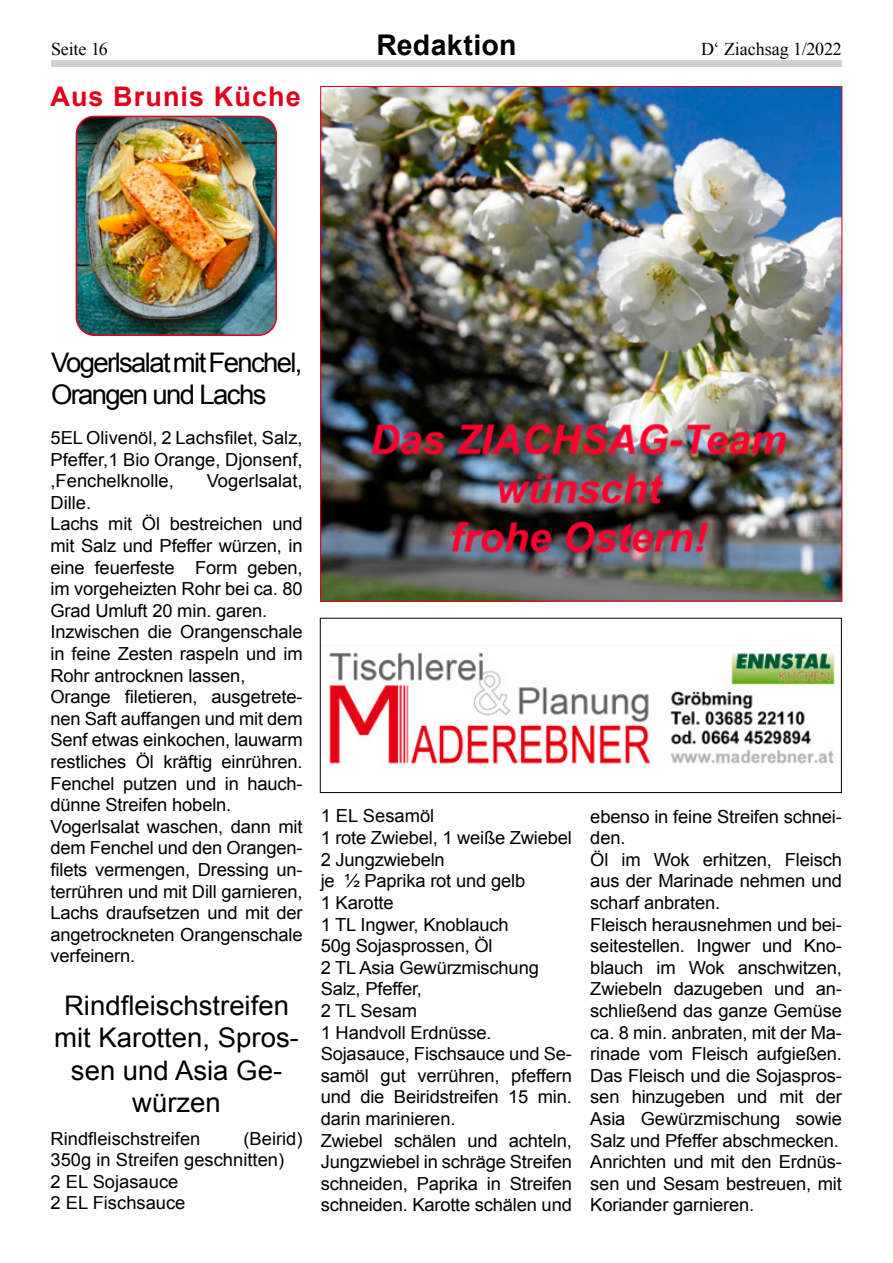
<style>
.page{position:relative;width:893px;height:1263px;background:#fff}
.page>*{position:absolute;margin:0;border:0;box-sizing:border-box;transform-origin:0 0}
.t1{font:700 28.5px "Arial";letter-spacing:.01em;color:#000}
.t2{font:27px/32.4px "Arial";color:#000;text-align:center}
.t3{font:27px/32.4px "Arial";letter-spacing:-.06em;color:#000}
.t4{font:700 27px "Arial";letter-spacing:.04em;color:#e0011e}
.t5{font:18px/21.6px "Arial";letter-spacing:-.01em;color:#000}
.t6{font:18px "Times New Roman";letter-spacing:-.01em;color:#000}
</style>
<div class="page">
<div style="left:51px;top:61px;width:791px;height:6px;background:#cfd0d0"></div>
<img style="left:76px;top:116px;width:200px;height:219px">
<div style="left:76px;top:116px;width:201px;height:220px;border:2px solid #e0011e;border-radius:18px"></div>
<img style="left:322px;top:88px;width:518px;height:511px">
<img style="left:329px;top:652px;width:506px;height:112px">
<div style="left:320px;top:618px;width:522px;height:175px;border:1px solid #000"></div>
<p class="t6" style="left:51px;top:37px;width:58px">Seite 16</p>
<h1 class="t1" style="left:376px;top:26px;width:142px">Redaktion</h1>
<p class="t6" style="left:701px;top:37px;width:142px">D‘ Ziachsag 1/2022</p>
<h2 class="t4" style="left:50px;top:79px;width:252px">Aus Brunis Küche</h2>
<h2 class="t3" style="left:51px;top:346px;width:253px">Vogerlsalat mit Fenchel,<br>Orangen und Lachs</h2>
<p class="t5" style="left:50px;top:427px;width:254px;text-align:justify">5EL Olivenöl, 2 Lachsfilet, Salz, Pfeffer,1 Bio Orange, Djonsenf, ,Fenchelknolle,</p>
<p class="t5" style="left:207px;top:470px;width:97px">Vogerlsalat,</p>
<p class="t5" style="left:50px;top:492px;width:254px">Dille.<br>Lachs mit Öl bestreichen und mit Salz und Pfeffer würzen, in eine feuerfeste Form geben, im vorgeheizten Rohr bei ca. 80<br>Grad Umluft 20 min. garen.<br>Inzwischen die Orangenschale in feine Zesten raspeln und im<br>Rohr antrocknen lassen,<br>Orange filetieren, ausgetrete&shy;nen Saft auffangen und mit dem<br>Senf etwas einkochen, lauwarm restliches Öl kräftig einrühren.<br>Fenchel putzen und in hauch&shy;dünne Streifen hobeln.<br>Vogerlsalat waschen, dann mit dem Fenchel und den Orangen&shy;filets vermengen, Dressing un&shy;terrühren und mit Dill garnieren,<br>Lachs draufsetzen und mit der angetrockneten Orangenschale verfeinern.</p>
<h2 class="t2" style="left:54px;top:989px;width:246px">Rindfleischstreifen mit Karotten, Spros&shy;sen und Asia Ge&shy;würzen</h2>
<p class="t5" style="left:50px;top:1128px;width:254px;text-indent:193px">(Beirid)<br>350g in Streifen geschnitten)<br>2 EL Sojasauce<br>2 EL Fischsauce</p>
<p class="t5" style="left:50px;top:1128px;width:151px">Rindfleischstreifen</p>
<p class="t5" style="left:321px;top:805px;width:253px">1 EL Sesamöl<br>1 rote Zwiebel, 1 weiße Zwiebel<br>2 Jungzwiebeln<br>je ½ Paprika rot und gelb<br>1 Karotte<br>1 TL Ingwer, Knoblauch<br>50g Sojasprossen, Öl<br>2 TL Asia Gewürzmischung<br>Salz, Pfeffer,<br>2 TL Sesam<br>1 Handvoll Erdnüsse.<br>Sojasauce, Fischsauce und Se&shy;samöl gut verrühren, pfeffern und die Beiridstreifen 15 min. darin marinieren.<br>Zwiebel schälen und achteln,<br>Jungzwiebel in schräge Streifen schneiden, Paprika in Streifen schneiden. Karotte schälen und</p>
<p class="t5" style="left:590px;top:805px;width:253px">ebenso in feine Streifen schnei&shy;den.<br>Öl im Wok erhitzen, Fleisch aus der Marinade nehmen und scharf anbraten.<br>Fleisch herausnehmen und bei&shy;seitestellen. Ingwer und Kno&shy;blauch im Wok anschwitzen,<br>Zwiebeln dazugeben und an&shy;schließend das ganze Gemüse ca. 8 min. anbraten, mit der Ma&shy;rinade vom Fleisch aufgießen.<br>Das Fleisch und die Sojaspros&shy;sen hinzugeben und mit der<br>Asia Gewürzmischung sowie<br>Salz und Pfeffer abschmecken.<br>Anrichten und mit den Erdnüs&shy;sen und Sesam bestreuen, mit<br>Koriander garnieren.</p>
</div>
